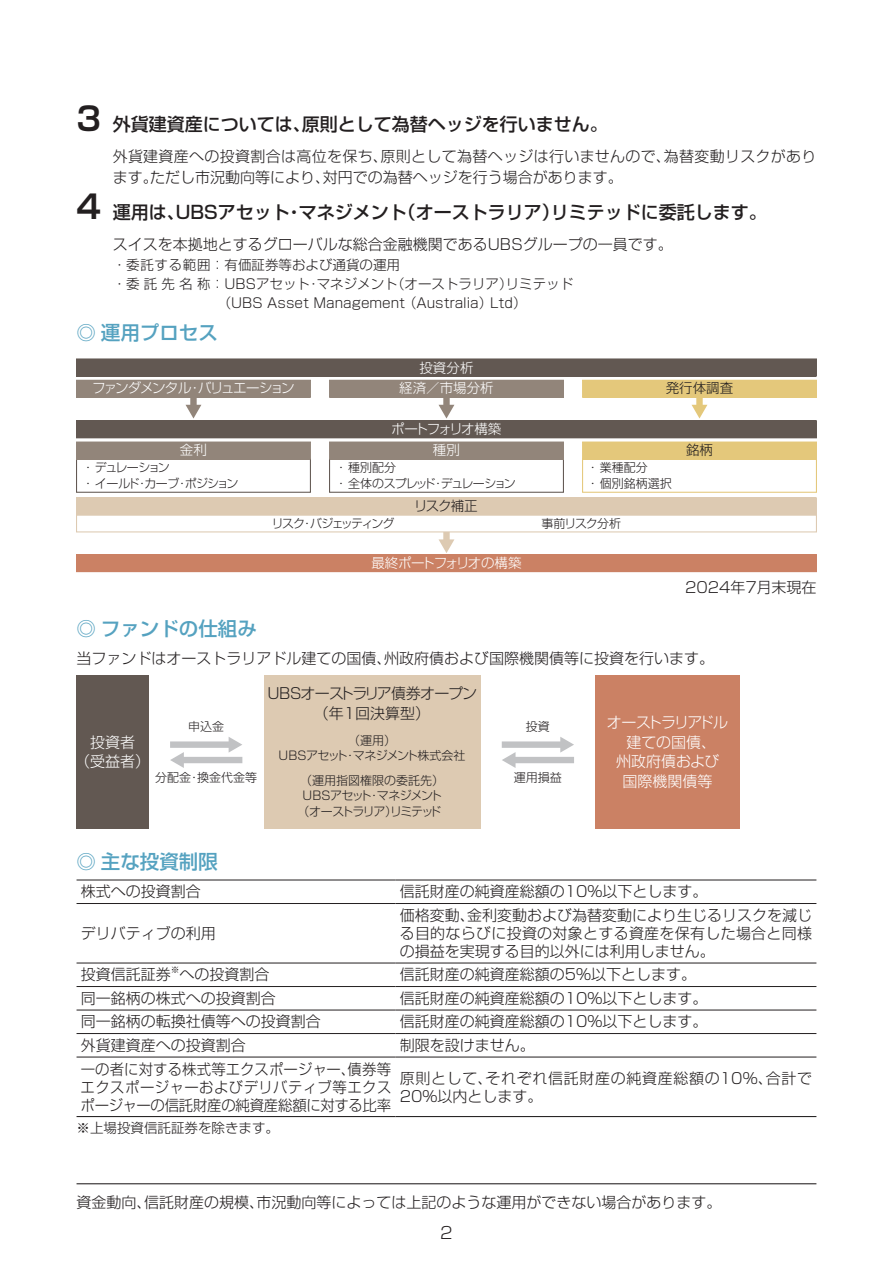
<style>
.page{position:relative;width:893px;height:1263px;background:#fff}
.page>*{position:absolute;margin:0;border:0;box-sizing:border-box;transform-origin:0 0}
.t1{font:500 19.5px "Shin Go Pro";color:#55a2c0}
.t2{font:500 18px "Shin Go Pro";color:#231f20}
.t3{font:300 16.5px "Shin Go Pro";color:#231f20}
.t4{font:300 15px/18px "Shin Go Pro";color:#231f20;text-align:justify}
.t5{font:300 15px/21px "Shin Go Pro";letter-spacing:.02em;color:#231f20}
.t6{font:300 15px/18px "Shin Go Pro";color:#231f20;text-align:justify;scale:.96 1}
.t7{font:300 15px/18px "Shin Go Pro";letter-spacing:.045em;color:#231f20}
.t8{font:300 15px/19.5px "Shin Go Pro";letter-spacing:-.02em;color:#fff;text-align:center}
.t9{font:300 15px/19.5px "Shin Go Pro";letter-spacing:-.05em;color:#231f20;text-align:center}
.t10{font:300 15px/19.5px "Shin Go Pro";color:#fff;text-align:center}
.t11{font:300 13.5px "Shin Go Pro";color:#231f20}
.t12{font:300 13.5px "Shin Go Pro";letter-spacing:-.11em;color:#fff}
.t13{font:300 13.5px "Shin Go Pro";letter-spacing:-.05em;color:#fff}
.t14{font:300 13.5px "Shin Go Pro";letter-spacing:-.03em;color:#fff}
.t15{font:300 13.5px "Shin Go Pro";letter-spacing:-.115em;color:#fff}
.t16{font:300 12px/15.6px "Shin Go Pro";letter-spacing:-.045em;color:#231f20;text-align:center}
.t17{font:300 12px/15.6px "Shin Go Pro";letter-spacing:-.075em;color:#231f20}
.t18{font:300 12px/15.6px "Shin Go Pro";letter-spacing:-.065em;color:#231f20}
.t19{font:300 12px/15.6px "Shin Go Pro";color:#231f20}
.t20{font:300 12px "Shin Go Pro";letter-spacing:-.135em;color:#231f20}
.t21{font:300 8.7px "Shin Go Pro";color:#231f20}
.s1{font-family:"Shin Go Pro De";font-weight:700;font-size:32.4px}
</style>
<div class="page">
<hr style="left:77px;top:1183px;width:739px;height:1px;background:#231f20">
<div style="left:443px;top:532px;width:7px;height:10px;background:#ddcab2"></div>
<svg style="left:439px;top:539px;width:15px;height:14px"></svg>
<div style="left:190px;top:397px;width:7px;height:10px;background:#92857a"></div>
<svg style="left:186px;top:405px;width:15px;height:13px"></svg>
<div style="left:443px;top:397px;width:7px;height:10px;background:#92857a"></div>
<svg style="left:439px;top:405px;width:15px;height:13px"></svg>
<div style="left:696px;top:397px;width:7px;height:10px;background:#e4c87b"></div>
<svg style="left:691px;top:405px;width:16px;height:13px"></svg>
<div style="left:77px;top:498px;width:739px;height:17px;background:#ddcab2"></div>
<div style="left:76px;top:497px;width:741px;height:18px;border:1px solid #ddcab2"></div>
<div style="left:76px;top:514px;width:741px;height:18px;border:1px solid #ddcab2"></div>
<div style="left:330px;top:380px;width:233px;height:17px;background:#92857a"></div>
<div style="left:329px;top:380px;width:235px;height:18px;border:1px solid #92857a"></div>
<div style="left:77px;top:380px;width:233px;height:17px;background:#92857a"></div>
<div style="left:76px;top:380px;width:235px;height:18px;border:1px solid #92857a"></div>
<div style="left:583px;top:380px;width:233px;height:17px;background:#e4c87b"></div>
<div style="left:582px;top:380px;width:235px;height:18px;border:1px solid #e4c87b"></div>
<div style="left:77px;top:359px;width:739px;height:17px;background:#625852"></div>
<div style="left:76px;top:358px;width:741px;height:18px;border:1px solid #625852"></div>
<div style="left:329px;top:458px;width:235px;height:35px;border:1px solid #625852"></div>
<div style="left:76px;top:458px;width:235px;height:35px;border:1px solid #625852"></div>
<div style="left:582px;top:458px;width:235px;height:35px;border:1px solid #e4c87b"></div>
<div style="left:330px;top:442px;width:233px;height:17px;background:#92857a"></div>
<div style="left:329px;top:441px;width:235px;height:19px;border:1px solid #92857a"></div>
<div style="left:77px;top:442px;width:233px;height:17px;background:#92857a"></div>
<div style="left:76px;top:441px;width:235px;height:19px;border:1px solid #92857a"></div>
<div style="left:583px;top:442px;width:233px;height:17px;background:#e4c87b"></div>
<div style="left:582px;top:441px;width:235px;height:19px;border:1px solid #e4c87b"></div>
<div style="left:77px;top:421px;width:739px;height:17px;background:#625852"></div>
<div style="left:76px;top:420px;width:741px;height:18px;border:1px solid #625852"></div>
<div style="left:77px;top:555px;width:739px;height:17px;background:#cb8164"></div>
<div style="left:76px;top:554px;width:741px;height:18px;border:1px solid #cb8164"></div>
<div style="left:264px;top:676px;width:216px;height:153px;background:#ddcab2"></div>
<div style="left:595px;top:676px;width:145px;height:153px;background:#cb8164"></div>
<div style="left:77px;top:676px;width:72px;height:153px;background:#625852"></div>
<div style="left:170px;top:741px;width:61px;height:7px;background:#c1c2c4"></div>
<svg style="left:229px;top:737px;width:13px;height:15px"></svg>
<div style="left:182px;top:757px;width:60px;height:6px;background:#c1c2c4"></div>
<svg style="left:170px;top:752px;width:14px;height:16px"></svg>
<div style="left:502px;top:741px;width:61px;height:7px;background:#c1c2c4"></div>
<svg style="left:560px;top:737px;width:14px;height:16px"></svg>
<div style="left:513px;top:757px;width:61px;height:6px;background:#c1c2c4"></div>
<svg style="left:502px;top:752px;width:14px;height:16px"></svg>
<hr style="left:77px;top:880px;width:318px;height:1px;background:#231f20">
<hr style="left:395px;top:880px;width:421px;height:1px;background:#231f20">
<hr style="left:77px;top:903px;width:318px;height:1px;background:#231f20">
<hr style="left:395px;top:903px;width:421px;height:1px;background:#231f20">
<hr style="left:77px;top:963px;width:318px;height:1px;background:#231f20">
<hr style="left:395px;top:963px;width:421px;height:1px;background:#231f20">
<hr style="left:77px;top:986px;width:318px;height:1px;background:#231f20">
<hr style="left:395px;top:986px;width:421px;height:1px;background:#231f20">
<hr style="left:77px;top:1010px;width:318px;height:1px;background:#231f20">
<hr style="left:395px;top:1010px;width:421px;height:1px;background:#231f20">
<hr style="left:77px;top:1116px;width:318px;height:1px;background:#231f20">
<hr style="left:395px;top:1116px;width:421px;height:1px;background:#231f20">
<hr style="left:77px;top:1033px;width:318px;height:1px;background:#231f20">
<hr style="left:395px;top:1033px;width:421px;height:1px;background:#231f20">
<hr style="left:77px;top:1057px;width:318px;height:1px;background:#231f20">
<hr style="left:395px;top:1057px;width:421px;height:1px;background:#231f20">
<p class="t2" style="left:77px;top:109px;width:533px"><span class="s1">3</span> 外貨建資産については、原則として為替ヘッジを行いません。</p>
<p class="t5" style="left:113px;top:144px;width:705px">外貨建資産への投資割合は高位を保ち、原則として為替ヘッジは行いませんので、為替変動リスクがあります。ただし市況動向等により、対円での為替ヘッジを行う場合があります。</p>
<p class="t2" style="left:77px;top:197px;width:692px"><span class="s1">4</span> 運用は、UBSアセット・マネジメント（オーストラリア）リミテッドに委託します。</p>
<p class="t4" style="left:113px;top:234px;width:561px">スイスを本拠地とするグローバルな総合金融機関であるUBSグループの一員です。</p>
<p class="t11" style="left:113px;top:254px;width:289px">・委託する範囲：有価証券等および通貨の運用</p>
<p class="t11" style="left:113px;top:273px;width:462px">・委託先名称：UBSアセット・マネジメント（オーストラリア）リミテッド</p>
<p class="t11" style="left:218px;top:292px;width:310px">（UBS Asset Management （Australia）Ltd）</p>
<h1 class="t1" style="left:77px;top:316px;width:143px">◎ 運用プロセス</h1>
<p class="t13" style="left:419px;top:357px;width:55px">投資分析</p>
<p class="t12" style="left:92px;top:377px;width:204px">ファンダメンタル・バリュエーション</p>
<p class="t13" style="left:399px;top:377px;width:96px">経済／市場分析</p>
<p class="t11" style="left:666px;top:377px;width:69px">発行体調査</p>
<p class="t15" style="left:391px;top:418px;width:112px">ポートフォリオ構築</p>
<p class="t13" style="left:180px;top:439px;width:28px">金利</p>
<p class="t13" style="left:433px;top:439px;width:28px">種別</p>
<p class="t11" style="left:686px;top:439px;width:29px">銘柄</p>
<p class="t17" style="left:82px;top:458px;width:158px">・ デュレーション<br>・ イールド・カーブ・ポジション</p>
<p class="t18" style="left:335px;top:458px;width:182px">・ 種別配分<br>・ 全体のスプレッド・デュレーション</p>
<p class="t11" style="left:414px;top:495px;width:65px">リスク補正</p>
<p class="t19" style="left:587px;top:458px;width:86px">・ 業種配分<br>・ 個別銘柄選択</p>
<p class="t20" style="left:272px;top:514px;width:124px">リスク・バジェッティング</p>
<p class="t17" style="left:541px;top:514px;width:81px">事前リスク分析</p>
<p class="t14" style="left:371px;top:552px;width:152px">最終ポートフォリオの構築</p>
<p class="t4" style="left:685px;top:576px;width:133px">2024年7月末現在</p>
<h1 class="t1" style="left:77px;top:613px;width:182px">◎ ファンドの仕組み</h1>
<p class="t4" style="left:77px;top:647px;width:639px">当ファンドはオーストラリアドル建ての国債、州政府債および国際機関債等に投資を行います。</p>
<p class="t9" style="left:267px;top:682px;width:211px">UBSオーストラリア債券オープン（年1回決算型）</p>
<p class="t16" style="left:279px;top:731px;width:188px">（運用）<br>UBSアセット・マネジメント株式会社</p>
<p class="t16" style="left:297px;top:771px;width:148px">（運用指図権限の委託先）<br>UBSアセット・マネジメント（オーストラリア）リミテッド</p>
<p class="t16" style="left:188px;top:717px;width:37px">申込金</p>
<p class="t8" style="left:607px;top:711px;width:123px">オーストラリアドル建ての国債、<br>州政府債および国際機関債等</p>
<p class="t16" style="left:526px;top:717px;width:25px">投資</p>
<p class="t10" style="left:75px;top:731px;width:77px">投資者<br>（受益者）</p>
<p class="t19" style="left:155px;top:768px;width:103px">分配金・換金代金等</p>
<p class="t16" style="left:514px;top:768px;width:49px">運用損益</p>
<h1 class="t1" style="left:77px;top:845px;width:143px">◎ 主な投資制限</h1>
<p class="t4" style="left:81px;top:881px;width:121px">株式への投資割合</p>
<p class="t4" style="left:400px;top:881px;width:309px">信託財産の純資産総額の10%以下とします。</p>
<p class="t4" style="left:81px;top:922px;width:136px">デリバティブの利用</p>
<p class="t4" style="left:400px;top:904px;width:414px">価格変動、金利変動および為替変動により生じるリスクを減じる目的ならびに投資の対象とする資産を保有した場合と同様の損益を実現する目的以外には利用しません。</p>
<p class="t4" style="left:81px;top:964px;width:91px">投資信託証券</p>
<p class="t21" style="left:171px;top:963px;width:10px">※</p>
<p class="t4" style="left:180px;top:964px;width:91px">への投資割合</p>
<p class="t4" style="left:400px;top:964px;width:298px">信託財産の純資産総額の5%以下とします。</p>
<p class="t4" style="left:81px;top:987px;width:197px">同一銘柄の株式への投資割合</p>
<p class="t4" style="left:400px;top:987px;width:309px">信託財産の純資産総額の10%以下とします。</p>
<p class="t4" style="left:81px;top:1011px;width:241px">同一銘柄の転換社債等への投資割合</p>
<p class="t4" style="left:400px;top:1011px;width:309px">信託財産の純資産総額の10%以下とします。</p>
<p class="t4" style="left:81px;top:1034px;width:166px">外貨建資産への投資割合</p>
<p class="t4" style="left:400px;top:1034px;width:136px">制限を設けません。</p>
<p class="t6" style="left:81px;top:1058px;width:325px">一の者に対する株式等エクスポージャー、債券等エクスポージャーおよびデリバティブ等エクスポージャーの信託財産の純資産総額に対する比率</p>
<p class="t7" style="left:400px;top:1067px;width:414px">原則として、それぞれ信託財産の純資産総額の10％、合計で<br>20％以内とします。</p>
<p class="t11" style="left:77px;top:1117px;width:204px">※上場投資信託証券を除きます。</p>
<p class="t4" style="left:77px;top:1191px;width:646px">資金動向、信託財産の規模、市況動向等によっては上記のような運用ができない場合があります。</p>
<p class="t3" style="left:440px;top:1219px;width:14px">2</p>
</div>
